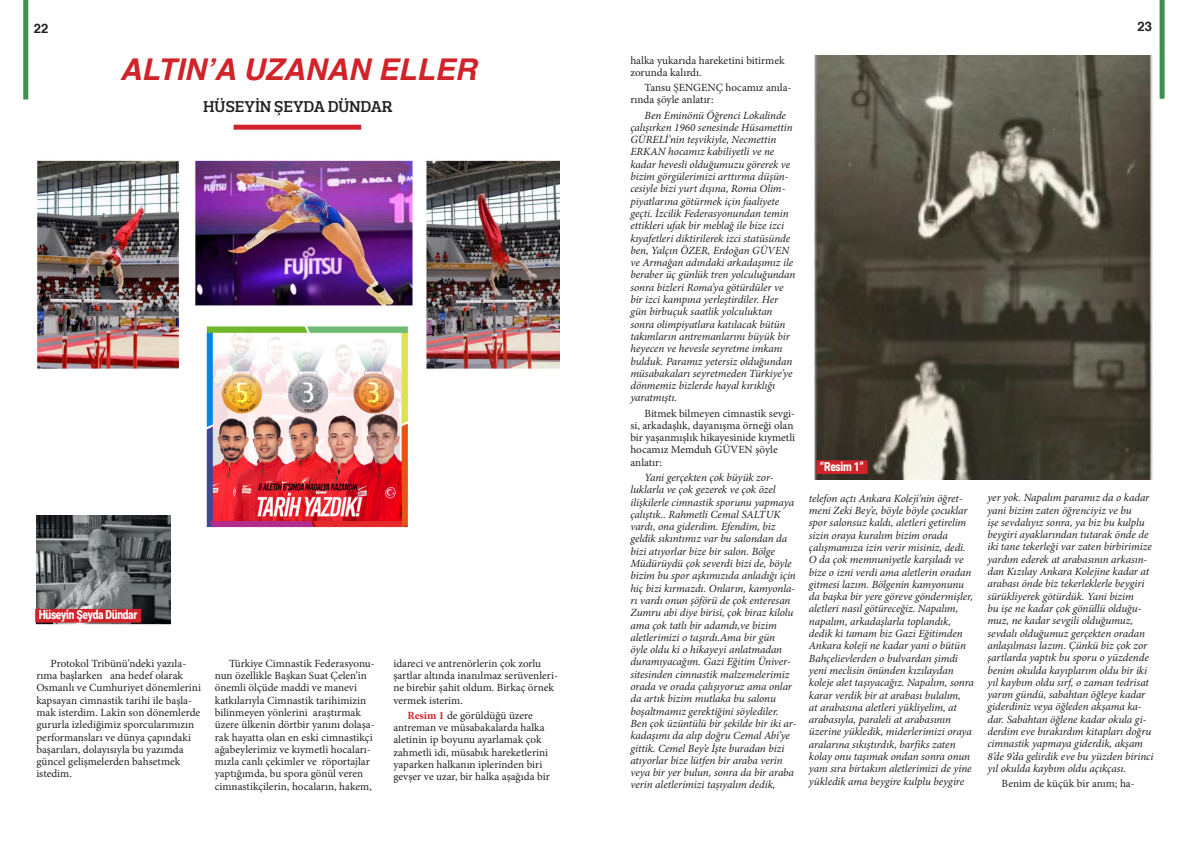
<style>
.page{position:relative;width:1191px;height:842px;background:#fff}
.page>*{position:absolute;margin:0;border:0;box-sizing:border-box;transform-origin:0 0}
.t1{font:italic 700 30px "Helvetica";color:#d1232a}
.t2{font:600 16px "Prelo Slab";letter-spacing:.015em;color:#231f20}
.t3{font:700 13px "Helvetica";color:#231f20}
.t4{font:900 12.5px "Roboto";letter-spacing:-.03em;color:#fff;scale:.82 1}
.t5{font:italic 11px/12.3px "Minion Pro";letter-spacing:-.01em;color:#231f20}
.t6{font:11px/12.3px "Minion Pro";color:#231f20}
.s1{font-weight:700;color:#d1232a}
</style>
<div class="page">
<div style="left:23px;top:0;width:5px;height:99px;background:#3e904c"></div>
<div style="left:1159px;top:0;width:5px;height:99px;background:#3e904c"></div>
<div style="left:234px;top:125px;width:127px;height:5px;background:#d1232a"></div>
<img style="left:814px;top:56px;width:339px;height:423px">
<img style="left:36px;top:160px;width:523px;height:384px">
<img style="left:37px;top:516px;width:133px;height:108px">
<div style="left:816px;top:460px;width:51px;height:14px;background:#d1232a"></div>
<div style="left:35px;top:609px;width:106px;height:14px;background:#d1232a"></div>
<p class="t3" style="left:34px;top:18px;width:16px">22</p>
<p class="t3" style="left:1137px;top:16px;width:16px">23</p>
<p class="t6" style="left:630px;top:54px;width:156px">halka yukarıda hareketini bitirmek zorunda kalırdı.</p>
<p class="t6" style="left:630px;top:81px;width:163px;text-indent:14px">Tansu ŞENGENÇ hocamız anıla&shy;rında şöyle anlatır:</p>
<p class="t5" style="left:630px;top:109px;width:166px;text-indent:14px">Ben Eminönü Öğrenci Lokalinde çalışırken 1960 senesinde Hüsamettin GÜRELİ’nin teşvikiyle, Necmettin ERKAN hocamız kabiliyetli ve ne kadar hevesli olduğumuzu görerek ve bizim görgülerimizi arttırma düşün&shy;cesiyle bizi yurt dışına, Roma Olim&shy;piyatlarına götürmek için faaliyete geçti. İzcilik Federasyonundan temin ettikleri ufak bir meblağ ile bize izci kıyafetleri diktirilerek izci statüsünde ben, Yalçın ÖZER, Erdoğan GÜVEN ve Armağan adındaki arkadaşımız ile beraber üç günlük tren yolculuğundan sonra bizleri Roma’ya götürdüler ve bir izci kampına yerleştirdiler. Her gün birbuçuk saatlik yolculuktan sonra olimpiyatlara katılacak bütün takımların antremanlarını büyük bir heyecen ve hevesle seyretme imkanı bulduk. Paramız yetersiz olduğundan müsabakaları seyretmeden Türkiye’ye dönmemiz bizlerde hayal kırıklığı yaratmıştı.</p>
<p class="t6" style="left:630px;top:407px;width:166px;text-indent:14px">Bitmek bilmeyen cimnastik sevgi&shy;si, arkadaşlık, dayanışma örneği olan bir yaşanmışlık hikayesinide kıymetli hocamız Memduh GÜVEN şöyle anlatır:</p>
<p class="t5" style="left:630px;top:471px;width:167px;text-indent:14px">Yani gerçekten çok büyük zor&shy;luklarla ve çok gezerek ve çok özel ilişkilerle cimnastik sporunu yapmaya çalıştık.. Rahmetli Cemal SALTUK vardı, ona giderdim. Efendim, biz geldik sıkıntımız var bu salondan da bizi atıyorlar bize bir salon. Bölge Müdürüydü çok severdi bizi de, böyle bizim bu spor aşkımızıda anladığı için hiç bizi kırmazdı. Onların, kamyonla&shy;rı vardı onun şöförü de çok enteresan Zumru abi diye birisi, çok biraz kilolu ama çok tatlı bir adamdı,ve bizim aletlerimizi o taşırdı.Ama bir gün<br>öyle oldu ki o hikayeyi anlatmadan duramıyacağım. Gazi Eğitim Üniver&shy;sitesinden cimnastik malzemelerimiz orada ve orada çalışıyoruz ama onlar da artık bizim mutlaka bu salonu boşaltmamız gerektiğini söylediler.<br>Ben çok üzüntülü bir şekilde bir iki ar&shy;kadaşımı da alıp doğru Cemal Abi’ye gittik. Cemel Bey’e İşte buradan bizi atıyorlar bize lütfen bir araba verin veya bir yer bulun, sonra da bir araba verin aletlerimizi taşıyalım dedik,</p>
<p class="t1" style="left:120px;top:51px;width:358px">ALTIN’A UZANAN ELLER</p>
<p class="t2" style="left:203px;top:97px;width:191px">HÜSEYIN ŞEYDA DÜNDAR</p>
<p class="t4" style="left:820px;top:457px;width:55px">“Resim 1”</p>
<p class="t5" style="left:809px;top:492px;width:167px">telefon açtı Ankara Koleji’nin öğret&shy;meni Zeki Bey’e, böyle böyle çocuklar spor salonsuz kaldı, aletleri getirelim sizin oraya kuralım bizim orada çalışmamıza izin verir misiniz, dedi.<br>O da çok memnuniyetle karşıladı ve bize o izni verdi ama aletlerin oradan gitmesi lazım. Bölgenin kamyonunu da başka bir yere göreve göndermişler, aletleri nasıl götüreceğiz. Napalım, napalım, arkadaşlarla toplandık, dedik ki tamam biz Gazi Eğitimden Ankara koleji ne kadar yani o bütün Bahçelievlerden o bulvardan şimdi yeni meclisin önünden kızılaydan koleje alet taşıyacağız. Napalım, sonra karar verdik bir at arabası bulalım,<br>at arabasına aletleri yükliyelim, at arabasıyla, paraleli at arabasının üzerine yükledik, miderlerimizi oraya aralarına sıkıştırdık, barfiks zaten kolay onu taşımak ondan sonra onun yanı sıra birtakım aletlerimizi de yine yükledik ama beygire kulplu beygire</p>
<p class="t5" style="left:987px;top:492px;width:168px">yer yok. Napalım paramız da o kadar yani bizim zaten öğrenciyiz ve bu<br>işe sevdalıyız sonra, ya biz bu kulplu beygiri ayaklarından tutarak önde de iki tane tekerleği var zaten birbirimize yardım ederek at arabasının arkasın&shy;dan Kızılay Ankara Kolejine kadar at arabası önde biz tekerleklerle beygiri sürükliyerek götürdük. Yani bizim<br>bu işe ne kadar çok gönüllü olduğu&shy;muz, ne kadar sevgili olduğumuz, sevdalı olduğumuz gerçekten oradan anlaşılması lazım. Çünkü biz çok zor şartlarda yaptık bu sporu o yüzdende benim okulda kayıplarım oldu bir iki yıl kaybım oldu sırf, o zaman tedrisat yarım gündü, sabahtan öğleye kadar giderdiniz veya öğleden akşama ka&shy;dar. Sabahtan öğlene kadar okula gi&shy;derdim eve bırakırdım kitapları doğru cimnastik yapmaya giderdik, akşam 8’de 9’da gelirdik eve bu yüzden birinci yıl okulda kaybım oldu açıkçası.</p>
<p class="t4" style="left:39px;top:606px;width:122px">Hüseyin Şeyda Dündar</p>
<p class="t6" style="left:36px;top:657px;width:166px;text-indent:14px">Protokol Tribünü’ndeki yazıla&shy;rıma başlarken ana hedef olarak<br>Osmanlı ve Cumhuriyet dönemlerini kapsayan cimnastik tarihi ile başla&shy;mak isterdim. Lakin son dönemlerde gururla izlediğimiz sporcularımızın performansları ve dünya çapındaki başarıları, dolayısıyla bu yazımda güncel gelişmelerden bahsetmek istedim.</p>
<p class="t6" style="left:215px;top:657px;width:161px;text-indent:14px">Türkiye Cimnastik Federasyonu&shy;nun özellikle Başkan Suat Çelen’in önemli ölçüde maddi ve manevi katkılarıyla Cimnastik tarihimizin bilinmeyen yönlerini araştırmak üzere ülkenin dörtbir yanını dolaşa&shy;rak hayatta olan en eski cimnastikçi ağabeylerimiz ve kıymetli hocaları&shy;mızla canlı çekimler ve röportajlar yaptığımda, bu spora gönül veren cimnastikçilerin, hocaların, hakem,</p>
<p class="t6" style="left:393px;top:657px;width:166px">idareci ve antrenörlerin çok zorlu şartlar altında inanılmaz serüvenleri&shy;ne birebir şahit oldum. Birkaç örnek vermek isterim.</p>
<p class="t6" style="left:393px;top:709px;width:158px;text-indent:14px"><span class="s1">Resim 1</span> de görüldüğü üzere antreman ve müsabakalarda halka aletinin ip boyunu ayarlamak çok zahmetli idi, müsabık hareketlerini yaparken halkanın iplerinden biri gevşer ve uzar, bir halka aşağıda bir</p>
<p class="t6" style="left:1001px;top:777px;width:135px">Benim de küçük bir anım; ha-</p>
</div>
